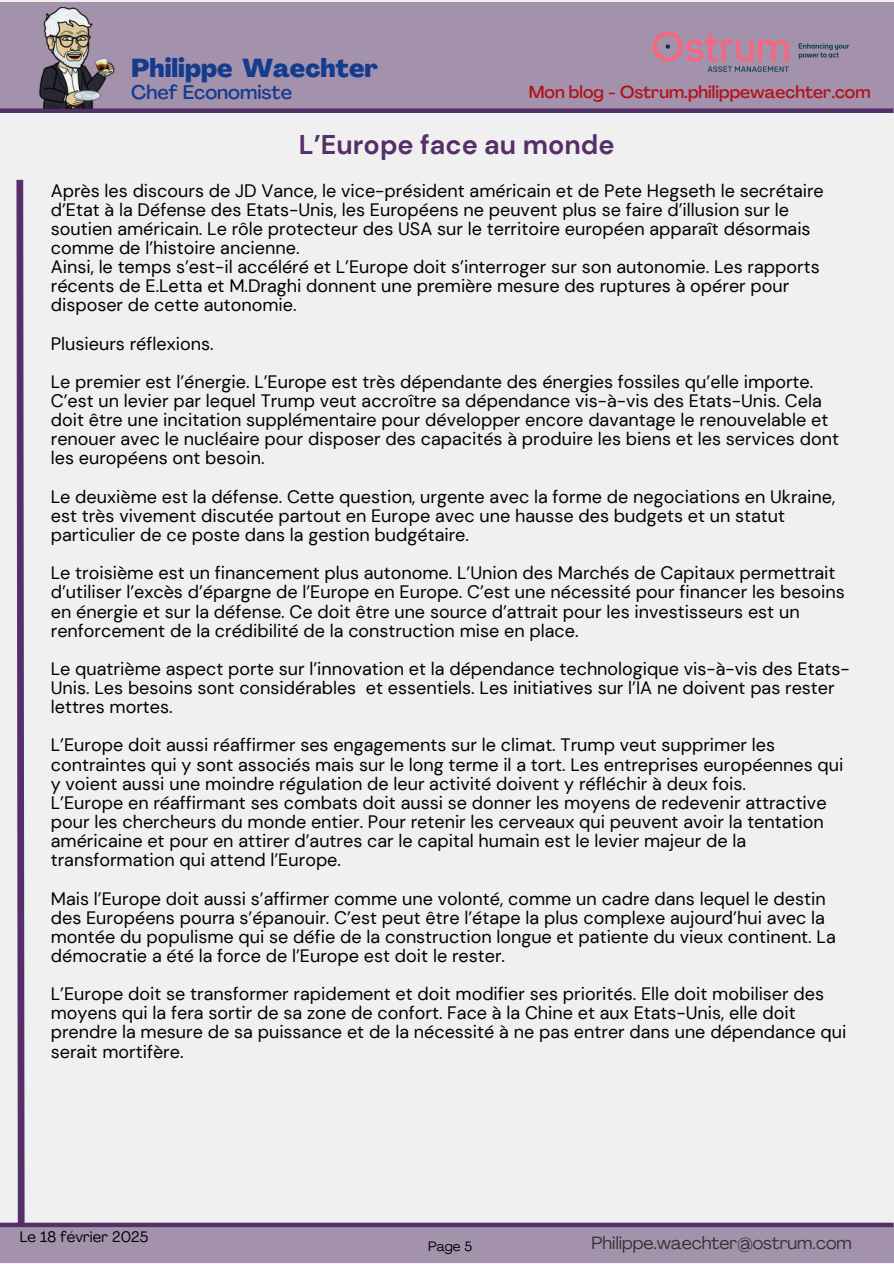
<style>
.page{position:relative;width:894px;height:1264px;background:#fff}
.page>*{position:absolute;margin:0;border:0;box-sizing:border-box;transform-origin:0 0}
.t1{font:700 27px "DM Sans";color:#553068}
.t2{font:800 25.5px "Agrandir";color:#143c8d}
.t3{font:500 19.5px "Agrandir";color:#143c8d}
.t4{font:18px/19.2px "DM Sans";color:#000}
.t5{font:17.55px "Agrandir";color:#313131}
.t6{font:500 17.1px "Agrandir";color:#b21218}
.t7{font:15px "Agrandir";color:#000}
.t8{font:13.5px "Agrandir";color:#000}
</style>
<div class="page">
<div style="left:0;top:0;width:893px;height:1263px;background:#f0f0f0"></div>
<div style="left:0;top:108px;width:893px;height:5px;background:#553068"></div>
<div style="left:0;top:1225px;width:893px;height:37px;background:#a492ad"></div>
<div style="left:0;top:1222px;width:893px;height:5px;background:#553068"></div>
<div style="left:0;top:2px;width:893px;height:106px;background:#a492ad"></div>
<img style="left:39px;top:6px;width:76px;height:102px">
<svg style="left:13px;top:179px;width:15px;height:1049px"></svg>
<img style="left:652px;top:31px;width:198px;height:41px">
<h3 class="t2" style="left:131px;top:57px;width:248px">Philippe Waechter</h3>
<h3 class="t3" style="left:131px;top:84px;width:162px">Chef Economiste</h3>
<h3 class="t6" style="left:528px;top:85px;width:343px">Mon blog - Ostrum.philippewaechter.com</h3>
<h3 class="t1" style="left:299px;top:127px;width:317px">L’Europe face au monde</h3>
<p class="t4" style="left:51px;top:181px;width:774px">Après les discours de JD Vance, le vice-président américain et de Pete Hegseth le secrétaire d’Etat à la Défense des Etats-Unis, les Européens ne peuvent plus se faire d’illusion sur le soutien américain. Le rôle protecteur des USA sur le territoire européen apparaît désormais comme de l’histoire ancienne.<br>Ainsi, le temps s’est-il accéléré et L’Europe doit s’interroger sur son autonomie. Les rapports récents de E.Letta et M.Draghi donnent une première mesure des ruptures à opérer pour disposer de cette autonomie.</p>
<h1 class="t4" style="left:51px;top:334px;width:164px">Plusieurs réflexions.</h1>
<p class="t4" style="left:51px;top:372px;width:789px">Le premier est l’énergie. L’Europe est très dépendante des énergies fossiles qu’elle importe.<br>C’est un levier par lequel Trump veut accroître sa dépendance vis-à-vis des Etats-Unis. Cela doit être une incitation supplémentaire pour développer encore davantage le renouvelable et renouer avec le nucléaire pour disposer des capacités à produire les biens et les services dont les européens ont besoin.</p>
<h2 class="t4" style="left:51px;top:487px;width:785px">Le deuxième est la défense. Cette question, urgente avec la forme de negociations en Ukraine, est très vivement discutée partout en Europe avec une hausse des budgets et un statut particulier de ce poste dans la gestion budgétaire.</h2>
<p class="t4" style="left:51px;top:563px;width:795px">Le troisième est un financement plus autonome. L’Union des Marchés de Capitaux permettrait d’utiliser l’excès d’épargne de l’Europe en Europe. C’est une nécessité pour financer les besoins en énergie et sur la défense. Ce doit être une source d’attrait pour les investisseurs est un renforcement de la crédibilité de la construction mise en place.</p>
<h1 class="t4" style="left:51px;top:659px;width:800px">Le quatrième aspect porte sur l’innovation et la dépendance technologique vis-à-vis des Etats-<br>Unis. Les besoins sont considérables et essentiels. Les initiatives sur l’IA ne doivent pas rester lettres mortes.</h1>
<p class="t4" style="left:51px;top:735px;width:794px">L’Europe doit aussi réaffirmer ses engagements sur le climat. Trump veut supprimer les contraintes qui y sont associés mais sur le long terme il a tort. Les entreprises européennes qui y voient aussi une moindre régulation de leur activité doivent y réfléchir à deux fois.<br>L’Europe en réaffirmant ses combats doit aussi se donner les moyens de redevenir attractive pour les chercheurs du monde entier. Pour retenir les cerveaux qui peuvent avoir la tentation américaine et pour en attirer d’autres car le capital humain est le levier majeur de la transformation qui attend l’Europe.</p>
<h3 class="t4" style="left:51px;top:888px;width:786px">Mais l’Europe doit aussi s’affirmer comme une volonté, comme un cadre dans lequel le destin des Européens pourra s’épanouir. C’est peut être l’étape la plus complexe aujourd’hui avec la montée du populisme qui se défie de la construction longue et patiente du vieux continent. La démocratie a été la force de l’Europe est doit le rester.</h3>
<h3 class="t4" style="left:51px;top:984px;width:796px">L’Europe doit se transformer rapidement et doit modifier ses priorités. Elle doit mobiliser des moyens qui la fera sortir de sa zone de confort. Face à la Chine et aux Etats-Unis, elle doit prendre la mesure de sa puissance et de la nécessité à ne pas entrer dans une dépendance qui serait mortifère.</h3>
<h3 class="t7" style="left:20px;top:1230px;width:130px">Le 18 février 2025</h3>
<h3 class="t8" style="left:428px;top:1241px;width:45px">Page 5</h3>
<h3 class="t5" style="left:591px;top:1235px;width:262px">Philippe.waechter@ostrum.com</h3>
</div>
